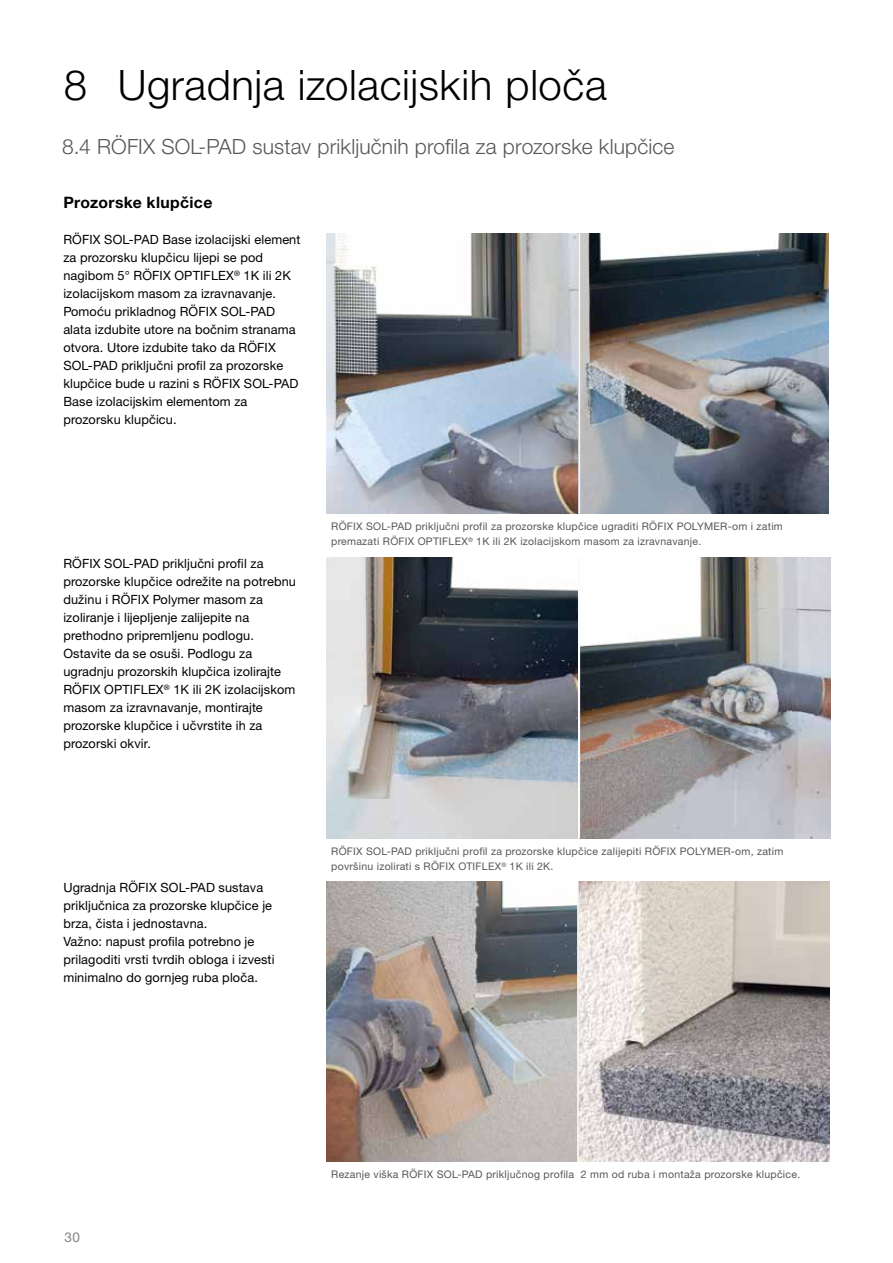
<style>
.page{position:relative;width:893px;height:1263px;background:#fff}
.page>*{position:absolute;margin:0;border:0;box-sizing:border-box;transform-origin:0 0}
.t1{font:300 42px "Helvetica Neue LTW1 G";letter-spacing:.015em;color:#000}
.t2{font:300 21px "Helvetica Neue LTW1 G";letter-spacing:.005em;color:#575756}
.t3{font:700 15.75px "Helvetica Neue LTW1 G";letter-spacing:.02em;color:#000}
.t4{font:13.5px "Helvetica Neue LTW1 G";color:#828584}
.t5{font:12.75px/18px "Helvetica Neue LTW1 G";letter-spacing:.01em;color:#000}
.t6{font:10.5px/15px "Helvetica Neue LTW1 G";letter-spacing:.025em;color:#575756}
</style>
<div class="page">
<img style="left:327px;top:233px;width:502px;height:281px">
<img style="left:327px;top:881px;width:502px;height:281px">
<img style="left:327px;top:558px;width:503px;height:280px">
<hr style="left:577px;top:881px;width:2px;height:281px;background:#f8f8f8">
<hr style="left:579px;top:558px;width:1px;height:280px;background:#f8f8f8">
<hr style="left:579px;top:233px;width:1px;height:281px;background:#f8f8f8">
<h1 class="t1" style="left:64px;top:59px;width:545px">8 Ugradnja izolacijskih ploča</h1>
<h2 class="t2" style="left:62px;top:133px;width:614px">8.4 RÖFIX SOL-PAD sustav priključnih profila za prozorske klupčice</h2>
<p class="t3" style="left:63px;top:192px;width:151px">Prozorske klupčice</p>
<p class="t5" style="left:63px;top:230px;width:239px">RÖFIX SOL-PAD Base izolacijski element za prozorsku klupčicu lijepi se pod nagibom 5° RÖFIX OPTIFLEX<sup>®</sup> 1K ili 2K izolacijskom masom za izravnavanje.<br>Pomoću prikladnog RÖFIX SOL-PAD alata izdubite utore na bočnim stranama otvora. Utore izdubite tako da RÖFIX SOL-PAD priključni profil za prozorske klupčice bude u razini s RÖFIX SOL-PAD Base izolacijskim elementom za prozorsku klupčicu.</p>
<p class="t5" style="left:63px;top:554px;width:234px">RÖFIX SOL-PAD priključni profil za prozorske klupčice odrežite na potrebnu dužinu i RÖFIX Polymer masom za izoliranje i lijepljenje zalijepite na prethodno pripremljenu podlogu.<br>Ostavite da se osuši. Podlogu za ugradnju prozorskih klupčica izolirajte RÖFIX OPTIFLEX<sup>®</sup> 1K ili 2K izolacijskom masom za izravnavanje, montirajte prozorske klupčice i učvrstite ih za prozorski okvir.</p>
<p class="t6" style="left:331px;top:519px;width:453px">RÖFIX SOL-PAD priključni profil za prozorske klupčice ugraditi RÖFIX POLYMER-om i zatim premazati RÖFIX OPTIFLEX<sup>®</sup> 1K ili 2K izolacijskom masom za izravnavanje.</p>
<p class="t5" style="left:63px;top:878px;width:213px">Ugradnja RÖFIX SOL-PAD sustava priključnica za prozorske klupčice je brza, čista i jednostavna.<br>Važno: napust profila potrebno je prilagoditi vrsti tvrdih obloga i izvesti minimalno do gornjeg ruba ploča.</p>
<p class="t6" style="left:331px;top:844px;width:454px">RÖFIX SOL-PAD priključni profil za prozorske klupčice zalijepiti RÖFIX POLYMER-om, zatim površinu izolirati s RÖFIX OTIFLEX<sup>®</sup> 1K ili 2K.</p>
<p class="t4" style="left:65px;top:1228px;width:17px">30</p>
<p class="t6" style="left:331px;top:1167px;width:470px">Rezanje viška RÖFIX SOL-PAD priključnog profila 2 mm od ruba i montaža prozorske klupčice.</p>
</div>
